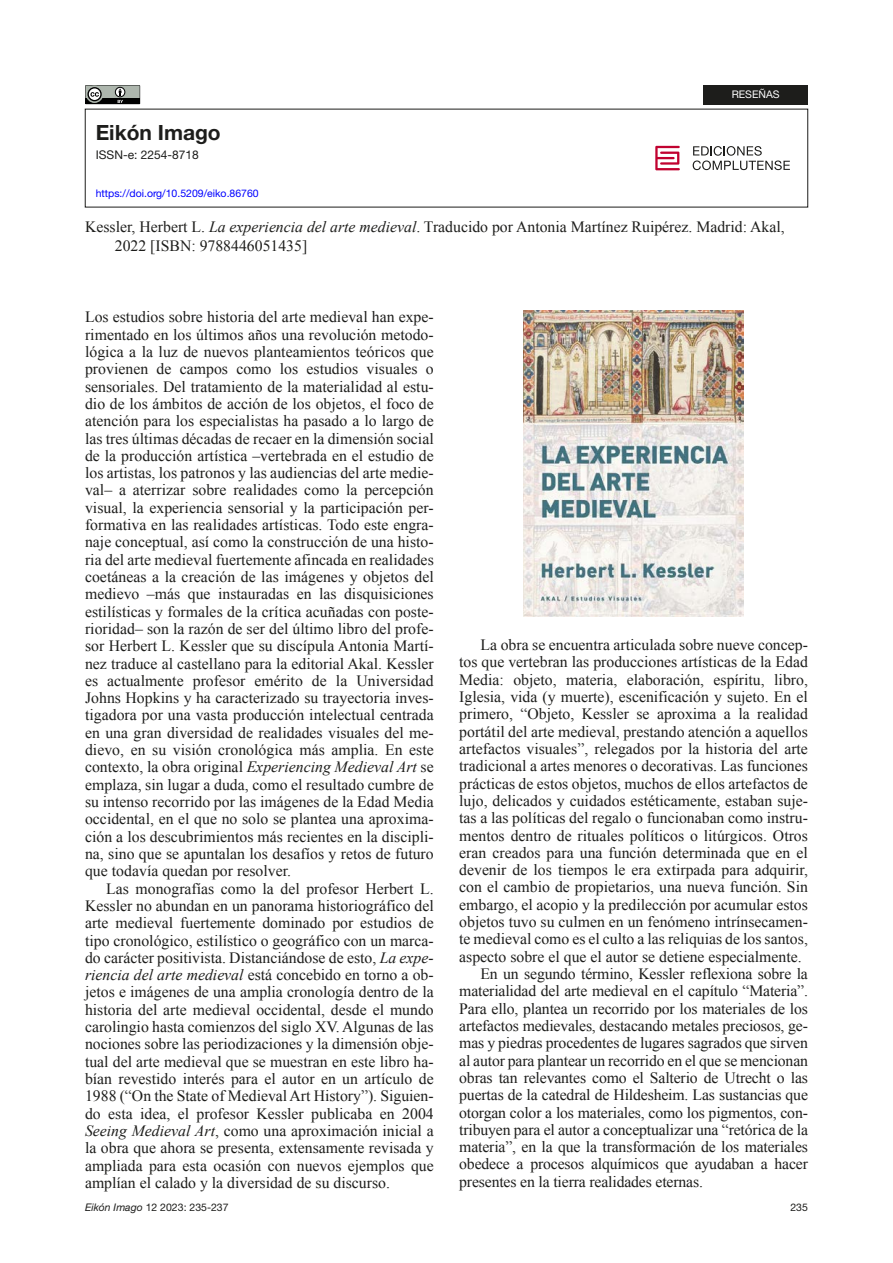
<style>
.page{position:relative;width:893px;height:1263px;background:#fff}
.page>*{position:absolute;margin:0;border:0;box-sizing:border-box;transform-origin:0 0}
.t1{font:700 21px "Helvetica Neue LT Std";color:#1d1d1b}
._01_Texto_General{font:15.75px/17.2px "Times New Roman";color:#1d1d1b;text-align:justify}
._01-1_Texto_General{font:15.75px/17.2px "Times New Roman";color:#1d1d1b;text-align:justify}
._0_Titulo_Reseñas{font:15.75px/18.9px "Times New Roman";color:#1d1d1b}
.t2{font:12px "Helvetica Neue LT Std";color:#1d1d1b}
.t3{font:10.5px "Helvetica Neue LT Std";color:#00f}
.t4{font:10.5px "Helvetica Neue LT Std";color:#1d1d1b}
.t5{font:10.5px "Helvetica Neue LT Std";color:#fff}
.s1{font-style:italic}
</style>
<div class="page">
<svg style="left:655px;top:146px;width:25px;height:24px"></svg>
<svg style="left:693px;top:146px;width:97px;height:24px"></svg>
<div style="left:703px;top:85px;width:105px;height:19px;background:#1d1d1b"></div>
<svg style="left:85px;top:85px;width:55px;height:19px"></svg>
<img style="left:524px;top:311px;width:219px;height:306px">
<p class="t5" style="left:732px;top:88px;width:50px">RESEÑAS</p>
<h1 class="t1" style="left:96px;top:120px;width:127px">Eikón Imago</h1>
<p class="t2" style="left:96px;top:148px;width:105px">ISSN-e: 2254-8718</p>
<p class="t3" style="left:96px;top:187px;width:165px">https://doi.org/10.5209/eiko.86760</p>
<p class="_0_Titulo_Reseñas" style="left:115px;top:217px;width:671px;text-indent:-30px">Kessler, Herbert L. <span class="s1">La experiencia del arte medieval</span>. Traducido por Antonia Martínez Ruipérez. Madrid: Akal,<br>2022 [ISBN: 9788446051435]</p>
<p class="_01-1_Texto_General" style="left:85px;top:308px;width:350px">Los estudios sobre historia del arte medieval han expe&shy;rimentado en los últimos años una revolución metodo&shy;lógica a la luz de nuevos planteamientos teóricos que provienen de campos como los estudios visuales o sensoriales. Del tratamiento de la materialidad al estu&shy;dio de los ámbitos de acción de los objetos, el foco de atención para los especialistas ha pasado a lo largo de las tres últimas décadas de recaer en la dimensión social de la producción artística –vertebrada en el estudio de los artistas, los patronos y las audiencias del arte medie&shy;val– a aterrizar sobre realidades como la percepción visual, la experiencia sensorial y la participación per&shy;formativa en las realidades artísticas. Todo este engra&shy;naje conceptual, así como la construcción de una histo&shy;ria del arte medieval fuertemente afincada en realidades coetáneas a la creación de las imágenes y objetos del medievo –más que instauradas en las disquisiciones estilísticas y formales de la crítica acuñadas con poste&shy;rioridad– son la razón de ser del último libro del profe&shy;sor Herbert L. Kessler que su discípula Antonia Martí&shy;nez traduce al castellano para la editorial Akal. Kessler es actualmente profesor emérito de la Universidad Johns Hopkins y ha caracterizado su trayectoria inves&shy;tigadora por una vasta producción intelectual centrada en una gran diversidad de realidades visuales del me&shy;dievo, en su visión cronológica más amplia. En este contexto, la obra original <span class="s1">Experiencing Medieval Art</span> se emplaza, sin lugar a duda, como el resultado cumbre de su intenso recorrido por las imágenes de la Edad Media occidental, en el que no solo se plantea una aproxima&shy;ción a los descubrimientos más recientes en la discipli&shy;na, sino que se apuntalan los desafíos y retos de futuro que todavía quedan por resolver.</p>
<p class="_01_Texto_General" style="left:85px;top:879px;width:350px;text-indent:21px">Las monografías como la del profesor Herbert L.<br>Kessler no abundan en un panorama historiográfico del arte medieval fuertemente dominado por estudios de tipo cronológico, estilístico o geográfico con un marca&shy;do carácter positivista. Distanciándose de esto, <span class="s1">La expe&shy;riencia del arte medieval</span> está concebido en torno a ob&shy;jetos e imágenes de una amplia cronología dentro de la historia del arte medieval occidental, desde el mundo carolingio hasta comienzos del siglo XV. Algunas de las nociones sobre las periodizaciones y la dimensión obje&shy;tual del arte medieval que se muestran en este libro ha&shy;bían revestido interés para el autor en un artículo de 1988 (“On the State of Medieval Art History”). Siguien&shy;do esta idea, el profesor Kessler publicaba en 2004<br><span class="s1">Seeing Medieval Art</span>, como una aproximación inicial a la obra que ahora se presenta, extensamente revisada y ampliada para esta ocasión con nuevos ejemplos que amplían el calado y la diversidad de su discurso.</p>
<p class="_01_Texto_General" style="left:459px;top:636px;width:350px;text-indent:21px">La obra se encuentra articulada sobre nueve concep&shy;tos que vertebran las producciones artísticas de la Edad Media: objeto, materia, elaboración, espíritu, libro, Iglesia, vida (y muerte), escenificación y sujeto. En el primero, “Objeto, Kessler se aproxima a la realidad portátil del arte medieval, prestando atención a aquellos artefactos visuales”, relegados por la historia del arte tradicional a artes menores o decorativas. Las funciones prácticas de estos objetos, muchos de ellos artefactos de lujo, delicados y cuidados estéticamente, estaban suje&shy;tas a las políticas del regalo o funcionaban como instru&shy;mentos dentro de rituales políticos o litúrgicos. Otros eran creados para una función determinada que en el devenir de los tiempos le era extirpada para adquirir, con el cambio de propietarios, una nueva función. Sin embargo, el acopio y la predilección por acumular estos objetos tuvo su culmen en un fenómeno intrínsecamen&shy;te medieval como es el culto a las reliquias de los santos, aspecto sobre el que el autor se detiene especialmente.</p>
<p class="_01_Texto_General" style="left:459px;top:965px;width:350px;text-indent:21px">En un segundo término, Kessler reflexiona sobre la materialidad del arte medieval en el capítulo “Materia”.<br>Para ello, plantea un recorrido por los materiales de los artefactos medievales, destacando metales preciosos, ge&shy;mas y piedras procedentes de lugares sagrados que sirven al autor para plantear un recorrido en el que se mencionan obras tan relevantes como el Salterio de Utrecht o las puertas de la catedral de Hildesheim. Las sustancias que otorgan color a los materiales, como los pigmentos, con&shy;tribuyen para el autor a conceptualizar una “retórica de la materia”, en la que la transformación de los materiales obedece a procesos alquímicos que ayudaban a hacer presentes en la tierra realidades eternas.</p>
<p class="t4" style="left:85px;top:1201px;width:145px"><span class="s1">Eikón Imago</span> 12 2023: 235-237</p>
<p class="t4" style="left:790px;top:1201px;width:19px">235</p>
</div>
